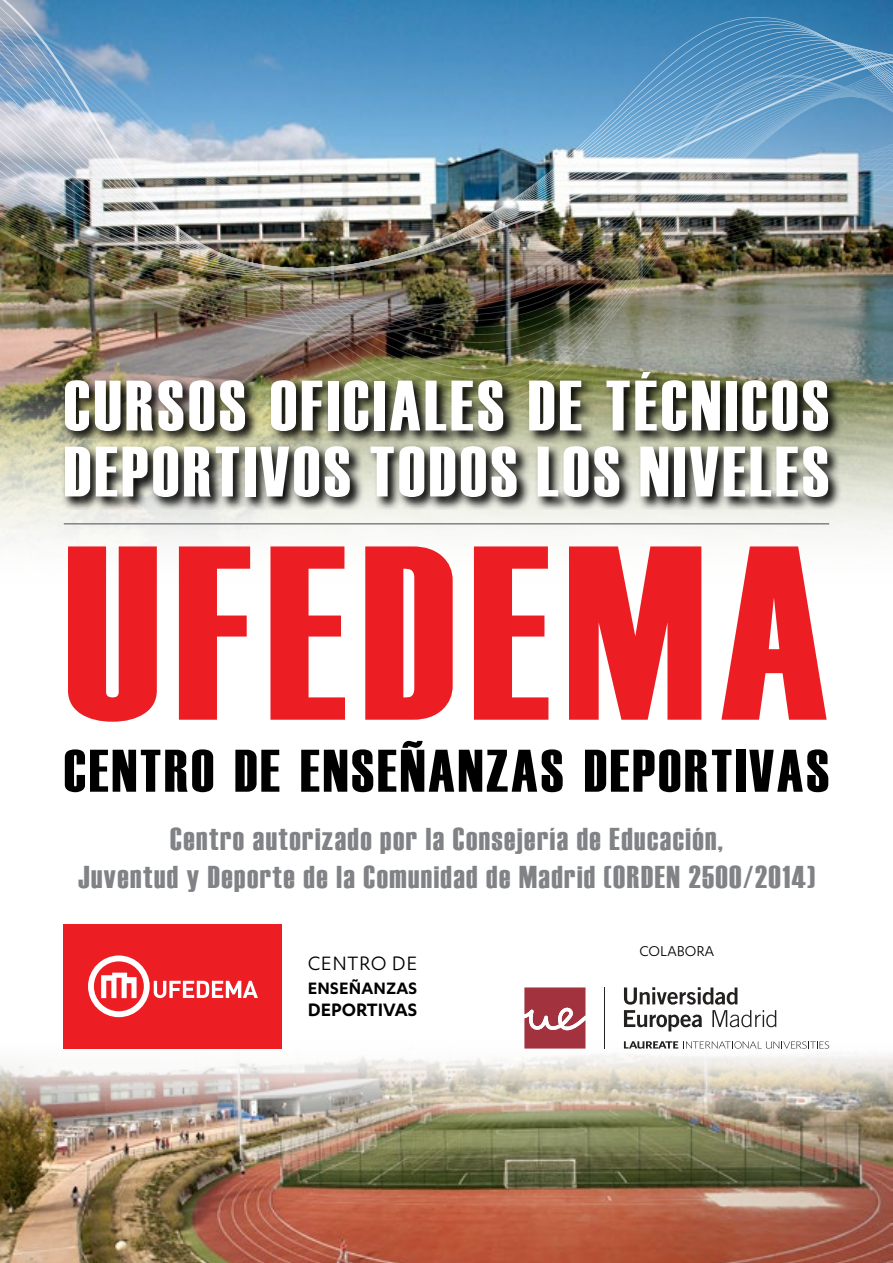
<style>
.page{position:relative;width:893px;height:1263px;background:#fff}
.page>*{position:absolute;margin:0;border:0;box-sizing:border-box;transform-origin:0 0}
.t1{font:247.5px "Haettenschweiler";letter-spacing:.055em;color:#ed1d24}
.t2{font:71.25px/66px "Haettenschweiler";letter-spacing:.05em;color:#fff}
.t3{font:60px "Haettenschweiler";letter-spacing:.05em;color:#000}
.t4{font:31.5px/37.8px "Haettenschweiler";letter-spacing:.05em;color:#808285;text-align:center}
.t5{font:22.5px "Karbon";letter-spacing:.03em;color:#000}
.t6{font:600 20.85px "Karbon";color:#000}
.t7{font:600 19.2px "Karbon";letter-spacing:.01em;color:#000}
.t8{font:16.5px "Karbon";color:#000}
</style>
<div class="page">
<img style="left:0;top:418px;width:893px;height:123px">
<img style="left:0;top:1040px;width:893px;height:223px">
<div style="left:64px;top:924px;width:218px;height:125px;background:#ed1d24"></div>
<svg style="left:88px;top:955px;width:170px;height:62px"></svg>
<svg style="left:624px;top:987px;width:152px;height:44px"></svg>
<hr style="left:605px;top:987px;width:1px;height:61px;background:#232120">
<svg style="left:624px;top:1041px;width:205px;height:8px"></svg>
<svg style="left:524px;top:987px;width:61px;height:61px;background:#ae505a"></svg>
<hr style="left:64px;top:523px;width:765px;height:1px;background:#808285">
<img style="left:0;top:359px;width:893px;height:12px">
<img style="left:0;top:351px;width:893px;height:8px">
<img style="left:0;top:0;width:893px;height:351px">
<img style="left:62px;top:370px;width:780px;height:140px">
<h2 class="t2" style="left:64px;top:369px;width:767px">CURSOS OFICIALES DE TÉCNICOS<br>DEPORTIVOS TODOS LOS NIVELES</h2>
<h1 class="t1" style="left:64px;top:492px;width:766px">UFEDEMA</h1>
<h3 class="t3" style="left:64px;top:736px;width:767px">CENTRO DE ENSEÑANZAS DEPORTIVAS</h3>
<p class="t4" style="left:78px;top:818px;width:738px">Centro autorizado por la Consejería de Educación,<br>Juventud y Deporte de la Comunidad de Madrid (ORDEN 2500/2014)</p>
<p class="t5" style="left:308px;top:951px;width:111px">CENTRO DE</p>
<p class="t7" style="left:308px;top:977px;width:111px">ENSEÑANZAS</p>
<p class="t6" style="left:308px;top:998px;width:111px">DEPORTIVAS</p>
<p class="t8" style="left:639px;top:942px;width:76px">COLABORA</p>
</div>
